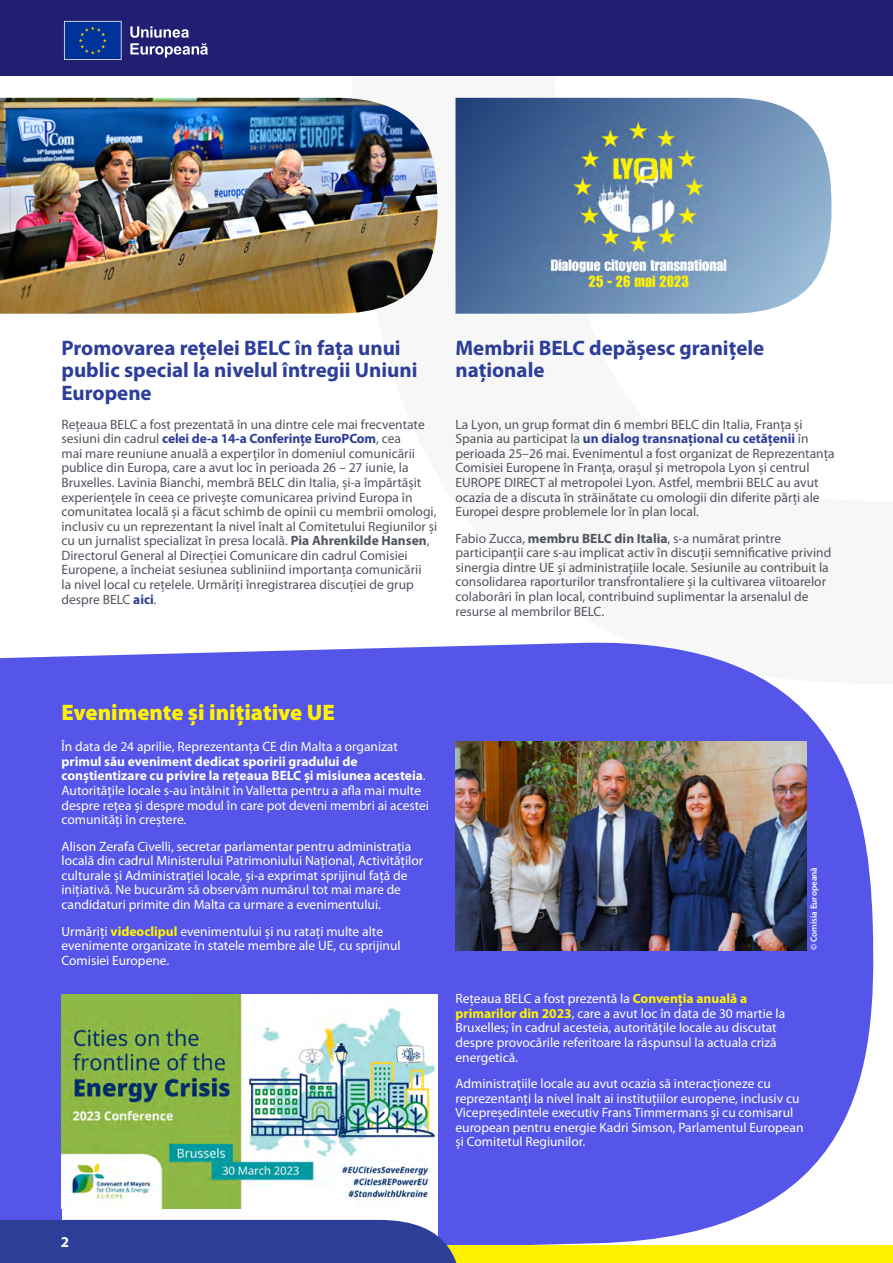
<style>
.page{position:relative;width:893px;height:1263px;background:#fff}
.page>*{position:absolute;margin:0;border:0;box-sizing:border-box;transform-origin:0 0}
.t1{font:900 22.5px "Myriad Pro";color:#fff200}
.t2{font:700 21px/22.5px "Myriad Pro";color:#2d3e99}
.t3{font:700 15px "Myriad Pro";color:#fff}
.t4{font:13.5px/14.5px "Myriad Pro";color:#515560}
.t5{font:13.5px/14.5px "Myriad Pro";color:#fff}
.t6{font:600 9px "Myriad Pro";color:#fff}
.s1{font-weight:700;color:#2d3e99}
.s2{font-weight:700}
.s3{font-weight:700;color:#fff200}
</style>
<div class="page">
<svg style="left:0;top:642px;width:874px;height:603px;background:#6465ea"></svg>
<img style="left:455px;top:98px;width:376px;height:216px">
<div style="left:0;top:0;width:893px;height:75px;background:#221f72"></div>
<svg style="left:64px;top:21px;width:58px;height:39px;background:#16439b"></svg>
<svg style="left:130px;top:26px;width:78px;height:32px"></svg>
<div style="left:1px;top:1245px;width:892px;height:18px;background:#fff200"></div>
<img style="left:455px;top:742px;width:352px;height:208px">
<div style="left:62px;top:994px;width:375px;height:269px;background:#fff"></div>
<img style="left:62px;top:994px;width:375px;height:214px">
<img style="left:0;top:98px;width:437px;height:216px">
<div style="left:0;top:1220px;width:462px;height:43px;background:#2d3e99"></div>
<p class="t2" style="left:62px;top:337px;width:358px">Promovarea rețelei BELC în fața unui public special la nivelul întregii Uniuni<br>Europene</p>
<p class="t2" style="left:455px;top:337px;width:310px">Membrii BELC depășesc granițele naționale</p>
<p class="t4" style="left:62px;top:417px;width:377px">Rețeaua BELC a fost prezentată în una dintre cele mai frecventate sesiuni din cadrul <span class="s1">celei de-a 14-a Conferințe EuroPCom</span>, cea<br>mai mare reuniune anuală a experților în domeniul comunicării publice din Europa, care a avut loc în perioada 26 – 27 iunie, la Bruxelles. Lavinia Bianchi, membră BELC din Italia, și-a împărtășit experiențele în ceea ce privește comunicarea privind Europa în comunitatea locală și a făcut schimb de opinii cu membrii omologi, inclusiv cu un reprezentant la nivel înalt al Comitetului Regiunilor și cu un jurnalist specializat în presa locală. <span class="s2">Pia Ahrenkilde Hansen</span>, Directorul General al Direcției Comunicare din cadrul Comisiei Europene, a încheiat sesiunea subliniind importanța comunicării<br>la nivel local cu rețelele. Urmăriți înregistrarea discuției de grup despre BELC <span class="s1">aici</span>.</p>
<p class="t4" style="left:455px;top:417px;width:381px">La Lyon, un grup format din 6 membri BELC din Italia, Franța și Spania au participat la <span class="s1">un dialog transnațional cu cetățenii</span> în perioada 25–26 mai. Evenimentul a fost organizat de Reprezentanța Comisiei Europene în Franța, orașul și metropola Lyon și centrul EUROPE DIRECT al metropolei Lyon. Astfel, membrii BELC au avut ocazia de a discuta în străinătate cu omologii din diferite părți ale Europei despre problemele lor în plan local.</p>
<p class="t4" style="left:455px;top:531px;width:377px">Fabio Zucca, <span class="s2">membru BELC din Italia</span>, s-a numărat printre participanții care s-au implicat activ în discuții semnificative privind sinergia dintre UE și administrațiile locale. Sesiunile au contribuit la consolidarea raporturilor transfrontaliere și la cultivarea viitoarelor colaborări în plan local, contribuind suplimentar la arsenalul de resurse al membrilor BELC.</p>
<p class="t1" style="left:62px;top:699px;width:275px">Evenimente și inițiative UE</p>
<p class="t5" style="left:62px;top:740px;width:369px">În data de 24 aprilie, Reprezentanța CE din Malta a organizat <span class="s2">primul său eveniment dedicat sporirii gradului de conștientizare cu privire la rețeaua BELC și misiunea acesteia</span>.<br>Autoritățile locale s-au întâlnit în Valletta pentru a afla mai multe despre rețea și despre modul în care pot deveni membri ai acestei comunități în creștere.</p>
<p class="t5" style="left:62px;top:839px;width:363px">Alison Zerafa Civelli, secretar parlamentar pentru administrația locală din cadrul Ministerului Patrimoniului Național, Activităților culturale și Administrației locale, și-a exprimat sprijinul față de inițiativă. Ne bucurăm să observăm numărul tot mai mare de candidaturi primite din Malta ca urmare a evenimentului.</p>
<p class="t5" style="left:62px;top:924px;width:341px">Urmăriți <span class="s3">videoclipul</span> evenimentului și nu ratați multe alte evenimente organizate în statele membre ale UE, cu sprijinul<br>Comisiei Europene.</p>
<p class="t6" style="left:809px;top:950px;width:84px;rotate:-90deg">© Comisia Europeană</p>
<p class="t5" style="left:455px;top:992px;width:331px">Rețeaua BELC a fost prezentă la <span class="s3">Convenția anuală a primarilor din 2023</span>, care a avut loc în data de 30 martie la Bruxelles; în cadrul acesteia, autoritățile locale au discutat despre provocările referitoare la răspunsul la actuala criză energetică.</p>
<p class="t5" style="left:455px;top:1076px;width:349px">Administrațiile locale au avut ocazia să interacționeze cu reprezentanți la nivel înalt ai instituțiilor europene, inclusiv cu Vicepreședintele executiv Frans Timmermans și cu comisarul european pentru energie Kadri Simson, Parlamentul European și Comitetul Regiunilor.</p>
<p class="t3" style="left:61px;top:1233px;width:10px">2</p>
</div>
